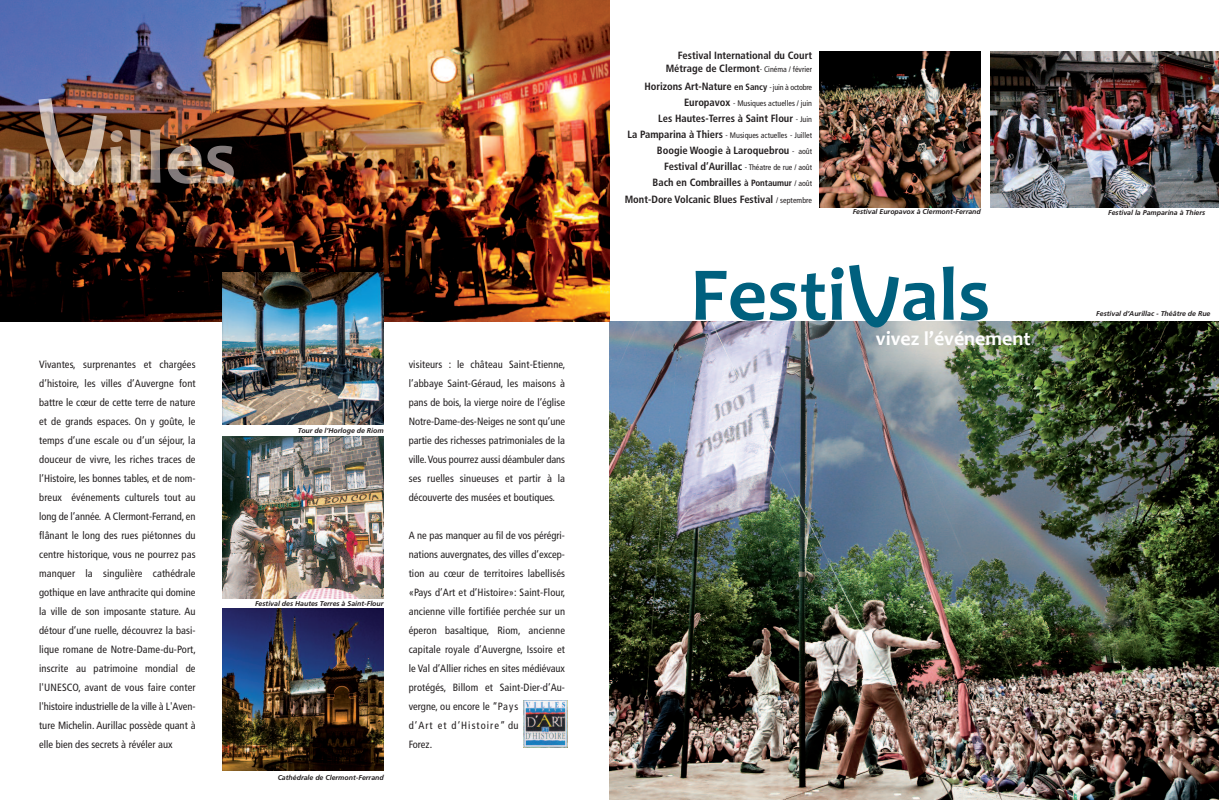
<style>
.page{position:relative;width:1219px;height:800px;background:#fff}
.page>*{position:absolute;margin:0;border:0;box-sizing:border-box;transform-origin:0 0}
.t1{font:700 76.7px "Candara";color:#00607e}
.t2{font:700 20px "Candara";color:#fff}
.t3{font:condensed 10.5px/19px "Frutiger";letter-spacing:.01em;color:#231f20;text-align:justify}
.t4{font:700 condensed 10.5px/16px "Frutiger";color:#231f20;text-align:right}
.t5{font:condensed 8px "Frutiger";color:#231f20}
.t6{font:italic 700 7px "Frutiger";color:#231f20}
.s1{font-weight:400;font-size:8px}
.s2{font-size:9px}
.s3{font-weight:700;font-size:10.5px}
</style>
<div class="page">
<img style="left:609px;top:322px;width:610px;height:477px">
<img style="left:991px;top:51px;width:228px;height:156px">
<img style="left:819px;top:51px;width:162px;height:156px">
<img style="left:523px;top:700px;width:44px;height:47px">
<svg style="left:843px;top:264px;width:62px;height:93px"></svg>
<img style="left:0;top:0;width:609px;height:321px">
<img style="left:222px;top:436px;width:162px;height:162px">
<img style="left:222px;top:272px;width:162px;height:152px">
<img style="left:222px;top:608px;width:162px;height:162px">
<img style="left:38px;top:98px;width:69px;height:87px">
<img style="left:110px;top:129px;width:124px;height:55px">
<p class="t3" style="left:39px;top:356px;width:158px">Vivantes, surprenantes et chargées d’histoire, les villes d’Auvergne font battre le cœur de cette terre de nature et de grands espaces. On y goûte, le temps d’une escale ou d’un séjour, la douceur de vivre, les riches traces de l’Histoire, les bonnes tables, et de nom&shy;breux événements culturels tout au long de l’année. A Clermont-Ferrand, en flânant le long des rues piétonnes du centre historique, vous ne pourrez pas manquer la singulière cathédrale gothique en lave anthracite qui domine la ville de son imposante stature. Au détour d’une ruelle, découvrez la basi&shy;lique romane de Notre-Dame-du-Port, inscrite au patrimoine mondial de l'UNESCO, avant de vous faire conter l'histoire industrielle de la ville à L'Aven&shy;ture Michelin. Aurillac possède quant à elle bien des secrets à révéler aux</p>
<p class="t3" style="left:409px;top:356px;width:158px">visiteurs : le château Saint-Etienne, l’abbaye Saint-Géraud, les maisons à pans de bois, la vierge noire de l’église Notre-Dame-des-Neiges ne sont qu’une partie des richesses patrimoniales de la ville.Vous pourrez aussi déambuler dans ses ruelles sinueuses et partir à la découverte des musées et boutiques.</p>
<p class="t6" style="left:298px;top:427px;width:87px">Tour de l’Horloge de Riom</p>
<p class="t3" style="left:409px;top:527px;width:158px;text-align:left">A ne pas manquer au fil de vos pérégri&shy;nations auvergnates, des villes d’excep&shy;tion au cœur de territoires labellisés «Pays d’Art et d’Histoire»: Saint-Flour, ancienne ville fortifiée perchée sur un éperon basaltique, Riom, ancienne capitale royale d’Auvergne, Issoire et le Val d’Allier riches en sites médiévaux protégés, Billom et Saint-Dier-d’Au&shy;vergne, ou encore le “Pays<br>d’Art et d’Histoire” du<br>Forez.</p>
<p class="t6" style="left:255px;top:600px;width:130px">Festival des Hautes Terres à Saint-Flour</p>
<p class="t6" style="left:278px;top:774px;width:108px">Cathédrale de Clermont-Ferrand</p>
<p class="t4" style="left:666px;top:50px;width:148px;line-height:13px">Festival International du Court<br>Métrage de Clermont<span class="s1">- Cinéma / février</span></p>
<p class="t4" style="left:644px;top:79px;width:169px">Horizons Art-Nature <span class="s2">en Sancy</span> <span class="s1">-juin à octobre</span></p>
<p class="t5" style="left:684px;top:100px;width:130px"><span class="s3">Europavox</span> - Musiques actuelles / juin</p>
<p class="t4" style="left:658px;top:111px;width:155px">Les Hautes-Terres à Saint Flour <span class="s1">- Juin</span></p>
<p class="t5" style="left:628px;top:132px;width:186px"><span class="s3">La Pamparina à Thiers</span> - Musiques actuelles - Juillet</p>
<p class="t4" style="left:652px;top:143px;width:161px">Boogie Woogie à Laroquebrou <span class="s1">- août<br></span>Festival d’Aurillac <span class="s1">- Théatre de rue / août<br></span>Bach en Combrailles <span class="s2">à Pontaumur</span> <span class="s1">/ août</span></p>
<p class="t4" style="left:625px;top:192px;width:189px">Mont-Dore Volcanic Blues Festival <span class="s1">/ septembre</span></p>
<p class="t6" style="left:853px;top:209px;width:130px">Festival Europavox à Clermont-Ferrand</p>
<p class="t6" style="left:1108px;top:209px;width:99px">Festival la Pamparina à Thiers</p>
<h1 class="t1" style="left:690px;top:246px;width:301px">Festi als</h1>
<h2 class="t2" style="left:876px;top:325px;width:156px">vivez l’événement</h2>
<p class="t6" style="left:1096px;top:311px;width:116px">Festival d’Aurillac - Théâtre de Rue</p>
</div>
